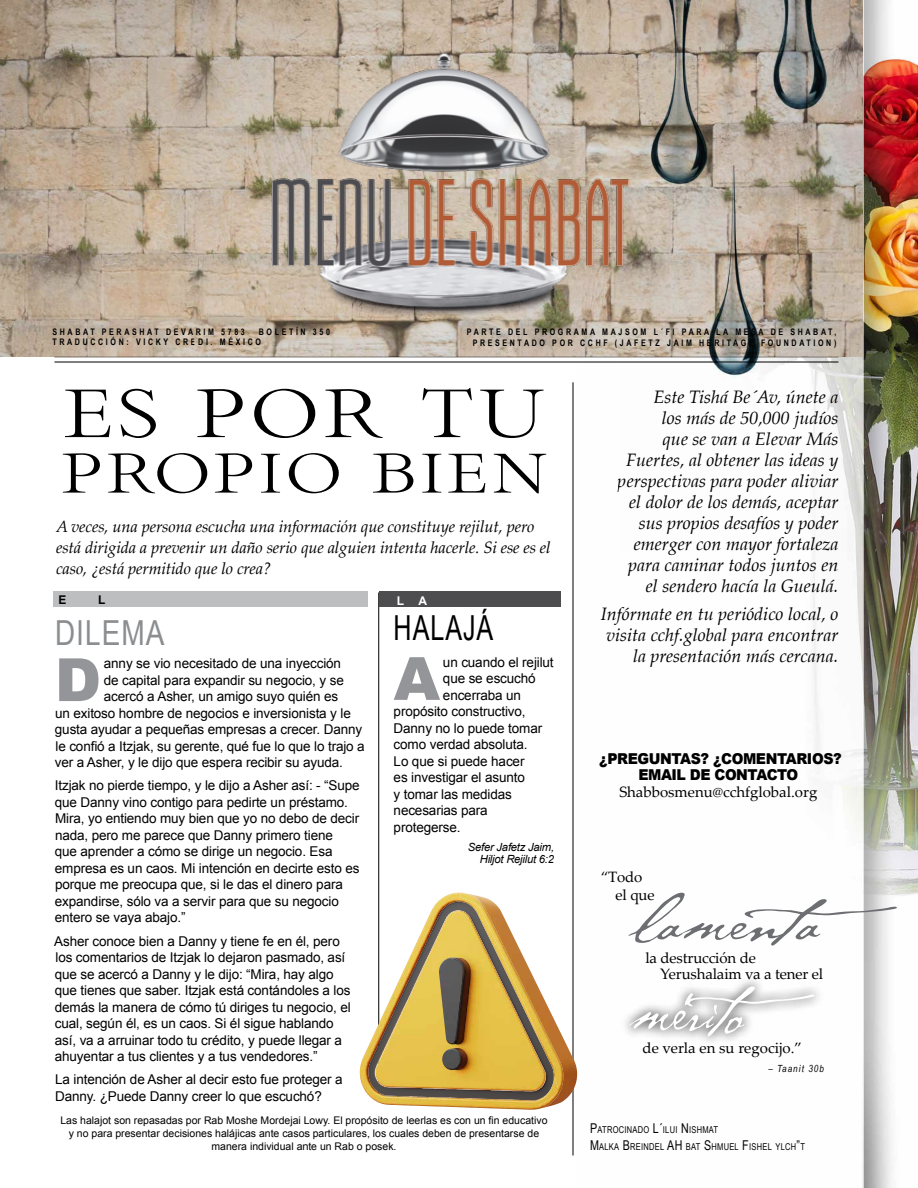
<style>
.page{position:relative;width:918px;height:1188px;background:#fff}
.page>*{position:absolute;margin:0;border:0;box-sizing:border-box;transform-origin:0 0}
.t1{font:74.25px "P22 Cezanne Pro";letter-spacing:-.01em;color:#fff;scale:.83 1}
.t2{font:69px "P22 Cezanne Pro";letter-spacing:-.01em;color:#6d6e71;scale:1.05 1}
.t3{font:66px "Bembo Titling MT Std";letter-spacing:.07em;color:#000;scale:1.23 1}
.t4{font:900 59.55px "Arial";color:#939598}
.t5{font:54px "Bembo Titling MT Std";letter-spacing:.07em;color:#000;scale:1.23 1}
.t6{font:34.5px "Arial Narrow";letter-spacing:.03em;color:#8b8e90}
.t7{font:34.5px "Arial Narrow";letter-spacing:.03em;color:#000;scale:.89 1}
.t8{font:italic 18px/21px "Palatino";color:#000;text-align:right}
.t9{font:italic 16.5px/21px "Palatino Linotype";letter-spacing:-.01em;color:#000}
.t10{font:15px/18px "Palatino Linotype";letter-spacing:-.01em;color:#000}
.t11{font:900 15px/16.5px "Arial";letter-spacing:-.03em;color:#000;text-align:center;scale:.94 1}
.t12{font:13.5px/16.5px "Arial";letter-spacing:-.01em;color:#000}
.t13{font:700 12px "Arial";color:#000}
.t14{font:700 12px "Arial";color:#fff}
.t15{font:italic 11.25px/12px "Arial";letter-spacing:-.02em;color:#000;text-align:right}
.t16{font:10.5px/12.6px "Arial";color:#000;text-align:center}
.t17{font:italic 9.9px "Arial Narrow";letter-spacing:.11em;color:#000}
.t18{font:9.45px/16.2px "Arial Narrow";letter-spacing:.03em;color:#000}
.t19{font:700 9px/10.8px "Arial Narrow";letter-spacing:.305em;color:#000;text-align:right;scale:.96 1}
.s1{font-size:13.5px}
</style>
<div class="page">
<hr style="left:378px;top:593px;width:1px;height:500px;background:#000">
<img style="left:578px;top:0;width:340px;height:1188px">
<hr style="left:54px;top:356px;width:784px;height:1px;background:#000">
<hr style="left:54px;top:362px;width:784px;height:1px;background:#000">
<hr style="left:573px;top:382px;width:1px;height:773px;background:#000">
<div style="left:53px;top:591px;width:315px;height:16px;background:#bcbec0"></div>
<div style="left:379px;top:591px;width:181px;height:16px;background:#4d4d4f"></div>
<div style="left:619px;top:976px;width:206px;height:71px;background:#000;opacity:.75"></div>
<svg style="left:572px;top:1130px;width:91px;height:29px"></svg>
<img style="left:563px;top:893px;width:14px;height:215px">
<img style="left:360px;top:893px;width:178px;height:217px">
<img style="left:460px;top:893px;width:103px;height:216px">
<img style="left:436px;top:902px;width:52px;height:33px">
<img style="left:442px;top:1048px;width:25px;height:22px">
<img style="left:0;top:0;width:863px;height:356px">
<img style="left:197px;top:32px;width:423px;height:324px">
<img style="left:620px;top:0;width:232px;height:551px">
<p class="t19" style="left:53px;top:326px;width:291px;text-align:left;text-indent:206px">BOLETÍN 350<br>TRADUCCIÓN: VICKY CREDI. MÉXICO</p>
<p class="t19" style="left:53px;top:326px;width:202px">SHABAT PERASHAT DEVARIM 5783</p>
<p class="t19" style="left:467px;top:326px;width:386px">PARTE DEL PROGRAMA MAJSOM L´FI PARA LA MESA DE SHABAT,<br>PRESENTADO POR CCHF (JAFETZ JAIM HERITAGE FOUNDATION)</p>
<h3 class="t3" style="left:64px;top:374px;width:392px">ES POR TU</h3>
<h3 class="t5" style="left:62px;top:441px;width:396px">PROPIO BIEN</h3>
<p class="t9" style="left:56px;top:515px;width:496px">A veces, una persona escucha una información que constituye rejilut, pero está dirigida a prevenir un daño serio que alguien intenta hacerle. Si ese es el caso, ¿está permitido que lo crea?</p>
<p class="t13" style="left:59px;top:591px;width:9px">E</p>
<p class="t13" style="left:98px;top:591px;width:9px">L</p>
<h3 class="t6" style="left:55px;top:607px;width:111px">DILEMA</h3>
<h3 class="t4" style="left:55px;top:637px;width:48px">D</h3>
<p class="t12" style="left:104px;top:655px;width:239px">anny se vio necesitado de una inyección</p>
<p class="t12" style="left:104px;top:672px;width:241px">de capital para expandir su negocio, y se</p>
<p class="t12" style="left:104px;top:688px;width:236px">acercó a Asher, un amigo suyo quién es</p>
<p class="t12" style="left:55px;top:705px;width:297px">un exitoso hombre de negocios e inversionista y le</p>
<p class="t12" style="left:55px;top:721px;width:309px">gusta ayudar a pequeñas empresas a crecer. Danny</p>
<p class="t12" style="left:56px;top:738px;width:311px">le confió a Itzjak, su gerente, qué fue lo que lo trajo a</p>
<p class="t12" style="left:55px;top:754px;width:290px">ver a Asher, y le dijo que espera recibir su ayuda.</p>
<p class="t12" style="left:55px;top:777px;width:306px">Itzjak no pierde tiempo, y le dijo a Asher así: - “Supe que Danny vino contigo para pedirte un préstamo.<br>Mira, yo entiendo muy bien que yo no debo de decir nada, pero me parece que Danny primero tiene<br>que aprender a cómo se dirige un negocio. Esa empresa es un caos. Mi intención en decirte esto es porque me preocupa que, si le das el dinero para expandirse, sólo va a servir para que su negocio entero se vaya abajo.”</p>
<p class="t12" style="left:54px;top:933px;width:298px">Asher conoce bien a Danny y tiene fe en él, pero los comentarios de Itzjak lo dejaron pasmado, así que se acercó a Danny y le dijo: “Mira, hay algo que tienes que saber. Itzjak está contándoles a los demás la manera de cómo tú diriges tu negocio, el cual, según él, es un caos. Si él sigue hablando así, va a arruinar todo tu crédito, y puede llegar a ahuyentar a tus clientes y a tus vendedores.”</p>
<p class="t12" style="left:55px;top:1071px;width:289px">La intención de Asher al decir esto fue proteger a<br>Danny. ¿Puede Danny creer lo que escuchó?</p>
<p class="t14" style="left:397px;top:593px;width:32px">L A</p>
<h3 class="t7" style="left:394px;top:602px;width:114px">HALAJÁ</h3>
<h3 class="t4" style="left:394px;top:635px;width:48px">A</h3>
<p class="t12" style="left:443px;top:654px;width:112px">un cuando el rejilut</p>
<p class="t12" style="left:443px;top:671px;width:94px">que se escuchó</p>
<p class="t12" style="left:443px;top:687px;width:80px">encerraba un</p>
<p class="t12" style="left:394px;top:704px;width:134px">propósito constructivo,</p>
<p class="t12" style="left:394px;top:720px;width:150px">Danny no lo puede tomar</p>
<p class="t12" style="left:394px;top:737px;width:135px">como verdad absoluta.</p>
<p class="t12" style="left:394px;top:753px;width:132px">Lo que si puede hacer</p>
<p class="t12" style="left:394px;top:770px;width:133px">es investigar el asunto</p>
<p class="t12" style="left:394px;top:786px;width:120px">y tomar las medidas</p>
<p class="t12" style="left:394px;top:802px;width:96px">necesarias para</p>
<p class="t12" style="left:394px;top:819px;width:68px">protegerse.</p>
<p class="t15" style="left:468px;top:841px;width:88px">Sefer Jafetz Jaim,<br>Hiljot Rejilut 6:2</p>
<p class="t16" style="left:60px;top:1114px;width:489px">Las halajot son repasadas por Rab Moshe Mordejai Lowy. El propósito de leerlas es con un fin educativo y no para presentar decisiones halájicas ante casos particulares, los cuales deben de presentarse de manera individual ante un Rab o posek.</p>
<p class="t8" style="left:618px;top:386px;width:222px">Este Tishá Be´Av, únete a<br>los más de 50,000 judíos<br>que se van a Elevar Más<br>Fuertes, al obtener las ideas y perspectivas para poder aliviar el dolor de los demás, aceptar sus propios desafíos y poder emerger con mayor fortaleza para caminar todos juntos en el sendero hacía la Gueulá.</p>
<h3 class="t8" style="left:601px;top:603px;width:239px">Infórmate en tu periódico local, o visita cchf.global para encontrar la presentación más cercana.</h3>
<p class="t11" style="left:599px;top:749px;width:259px">¿PREGUNTAS? ¿COMENTARIOS?<br>EMAIL DE CONTACTO</p>
<p class="t10" style="left:619px;top:782px;width:200px">Shabbosmenu@cchfglobal.org</p>
<p class="t10" style="left:616px;top:868px;width:41px;text-indent:-15px">“Todo el que</p>
<h2 class="t2" style="left:630px;top:874px;width:285px">lamenta</h2>
<p class="t10" style="left:660px;top:949px;width:164px;line-height:16.5px;text-indent:-15px">la destrucción de<br>Yerushalaim va a tener el</p>
<h1 class="t1" style="left:630px;top:960px;width:255px">mérito</h1>
<p class="t10" style="left:643px;top:1038px;width:161px">de verla en su regocijo.”</p>
<p class="t17" style="left:768px;top:1062px;width:57px">– Taanit 30b</p>
<p class="t18" style="left:590px;top:1122px;width:216px"><span class="s1">P</span>ATROCINADO <span class="s1">L´</span>ILUI <span class="s1">N</span> ISHMAT<br><span class="s1">M</span>ALKA <span class="s1">B</span>REINDEL <span class="s1">AH</span> BAT <span class="s1">S</span>HMUEL <span class="s1">F</span>ISHEL YLCH<span class="s1">”</span>T</p>
</div>
